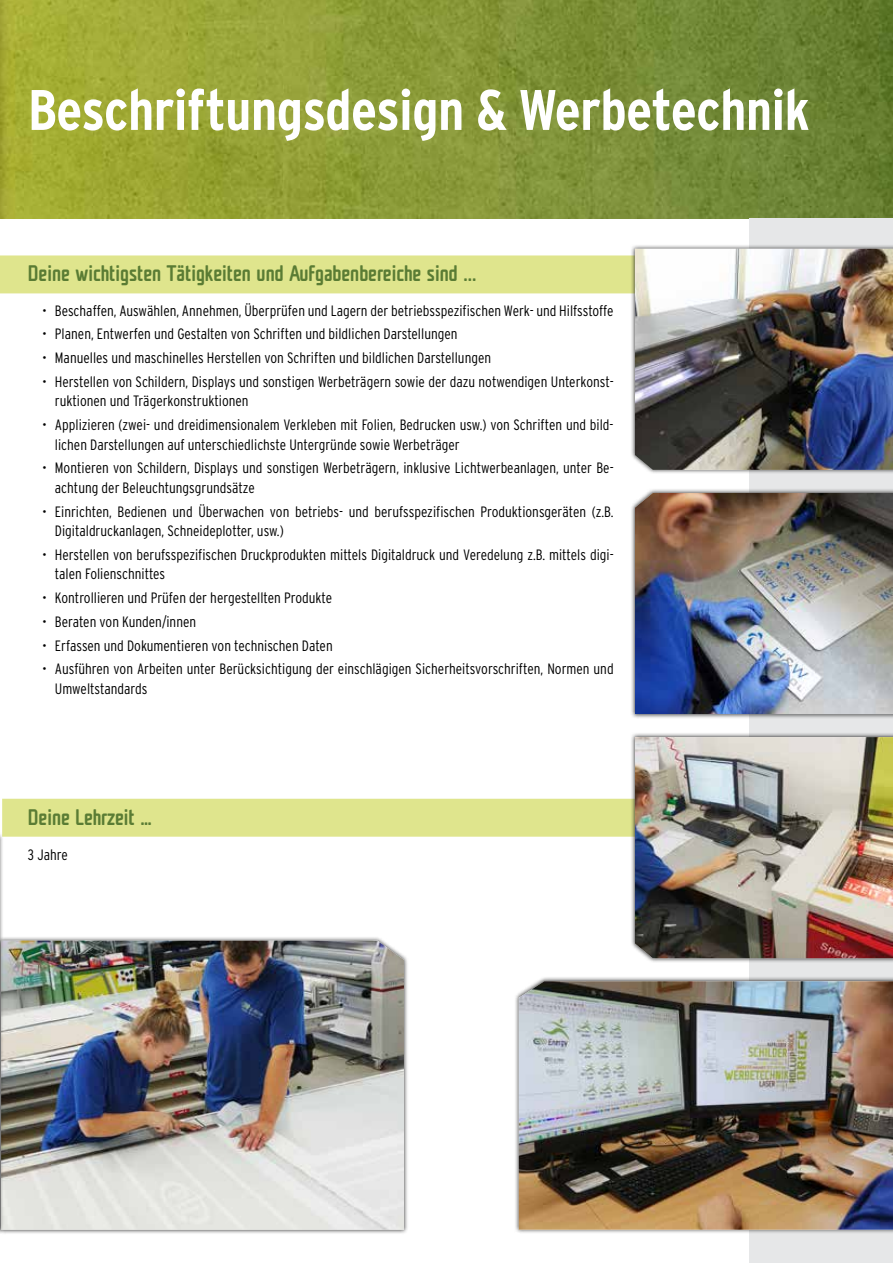
<style>
.page{position:relative;width:893px;height:1263px;background:#fff}
.page>*{position:absolute;margin:0;border:0;box-sizing:border-box;transform-origin:0 0}
.t1{font:700 condensed 57px "Interstate";letter-spacing:-.015em;color:#fff}
.t2{font:500 condensed 21px "Unicod Sans";color:#5a7c34}
.t3{font:300 condensed 15px/19.5px "Interstate";color:#000}
</style>
<div class="page">
<div style="left:0;top:255px;width:630px;height:38px;background:#dfe58d"></div>
<div style="left:2px;top:799px;width:628px;height:38px;background:#dfe58d"></div>
<img style="left:0;top:0;width:893px;height:218px">
<div style="left:749px;top:218px;width:144px;height:1045px;background:#e6e7e8"></div>
<div style="left:630px;top:732px;width:263px;height:231px;background:#000;opacity:.75"></div>
<img style="left:635px;top:737px;width:258px;height:221px">
<div style="left:630px;top:244px;width:263px;height:231px;background:#000;opacity:.75"></div>
<img style="left:635px;top:249px;width:258px;height:221px">
<div style="left:514px;top:976px;width:379px;height:258px;background:#000;opacity:.75"></div>
<img style="left:519px;top:981px;width:374px;height:249px">
<div style="left:630px;top:488px;width:263px;height:231px;background:#000;opacity:.75"></div>
<img style="left:635px;top:493px;width:258px;height:221px">
<div style="left:0;top:936px;width:408px;height:298px;background:#000;opacity:.75"></div>
<img style="left:3px;top:941px;width:401px;height:289px">
<hr style="left:0;top:832px;width:3px;height:402px;background:#000;opacity:.75">
<h1 class="t1" style="left:28px;top:78px;width:783px">Beschriftungsdesign &amp; Werbetechnik</h1>
<h2 class="t2" style="left:28px;top:259px;width:450px">Deine wichtigsten Tätigkeiten und Aufgabenbereiche sind ...</h2>
<p class="t3" style="left:42px;top:300px;width:573px">• Beschaffen, Auswählen, Annehmen, Überprüfen und Lagern der betriebsspezifischen Werk- und Hilfsstoffe</p>
<p class="t3" style="left:42px;top:324px;width:417px">• Planen, Entwerfen und Gestalten von Schriften und bildlichen Darstellungen</p>
<p class="t3" style="left:42px;top:348px;width:450px">• Manuelles und maschinelles Herstellen von Schriften und bildlichen Darstellungen</p>
<p class="t3" style="left:55px;top:372px;width:560px;text-indent:-13px">• Herstellen von Schildern, Displays und sonstigen Werbeträgern sowie der dazu notwendigen Unterkonst&shy;ruktionen und Trägerkonstruktionen</p>
<p class="t3" style="left:55px;top:415px;width:560px;text-indent:-13px">• Applizieren (zwei- und dreidimensionalem Verkleben mit Folien, Bedrucken usw.) von Schriften und bild&shy;lichen Darstellungen auf unterschiedlichste Untergründe sowie Werbeträger</p>
<p class="t3" style="left:55px;top:458px;width:560px;text-indent:-13px">• Montieren von Schildern, Displays und sonstigen Werbeträgern, inklusive Lichtwerbeanlagen, unter Be&shy;achtung der Beleuchtungsgrundsätze</p>
<p class="t3" style="left:55px;top:501px;width:560px;text-indent:-13px">• Einrichten, Bedienen und Überwachen von betriebs- und berufsspezifischen Produktionsgeräten (z.B.<br>Digitaldruckanlagen, Schneideplotter, usw.)</p>
<p class="t3" style="left:55px;top:545px;width:560px;text-indent:-13px">• Herstellen von berufsspezifischen Druckprodukten mittels Digitaldruck und Veredelung z.B. mittels digi&shy;talen Folienschnittes</p>
<p class="t3" style="left:42px;top:588px;width:291px">• Kontrollieren und Prüfen der hergestellten Produkte</p>
<p class="t3" style="left:42px;top:612px;width:156px">• Beraten von Kunden/innen</p>
<p class="t3" style="left:42px;top:635px;width:292px">• Erfassen und Dokumentieren von technischen Daten</p>
<p class="t3" style="left:55px;top:659px;width:560px;text-indent:-13px">• Ausführen von Arbeiten unter Berücksichtigung der einschlägigen Sicherheitsvorschriften, Normen und<br>Umweltstandards</p>
<h2 class="t2" style="left:28px;top:803px;width:125px">Deine Lehrzeit …</h2>
<p class="t3" style="left:28px;top:844px;width:41px">3 Jahre</p>
</div>
